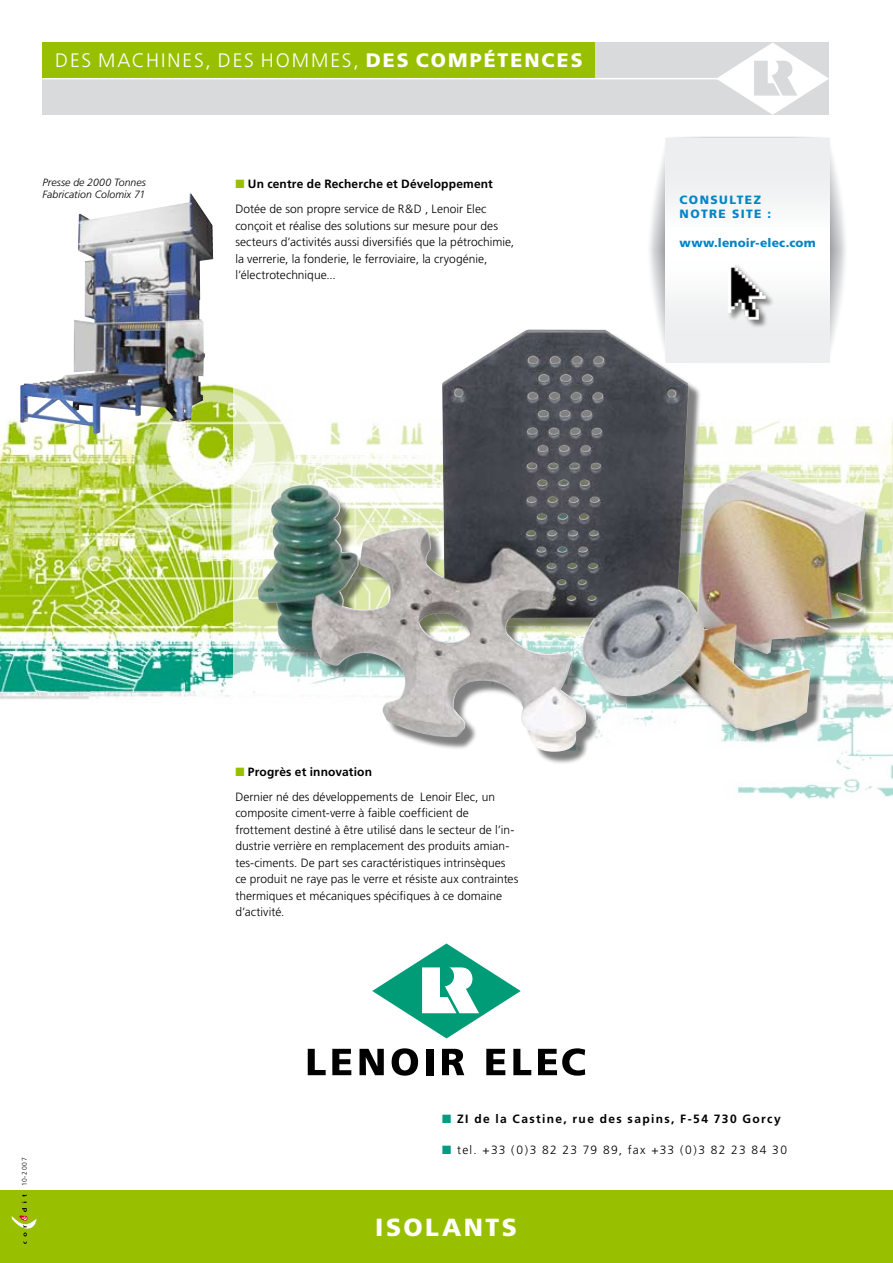
<style>
.page{position:relative;width:893px;height:1263px;background:#fff}
.page>*{position:absolute;margin:0;border:0;box-sizing:border-box;transform-origin:0 0}
.t1{font:900 24.75px "Frutiger";letter-spacing:.1em;color:#fff}
.t2{font:300 19.5px "Frutiger";letter-spacing:.095em;color:#fff}
.t3{font:300 12px/16.5px "Frutiger";letter-spacing:.005em;color:#000}
.t4{font:700 12px "Frutiger";letter-spacing:.115em;color:#000}
.t5{font:300 12px "Frutiger";letter-spacing:.105em;color:#000}
.t6{font:900 12px/14.4px "Frutiger";letter-spacing:.11em;color:#0385c8}
.t7{font:900 12px "Frutiger";letter-spacing:.015em;color:#0385c8}
.t8{font:italic 300 10.5px/12px "Frutiger";letter-spacing:.005em;color:#000}
.t9{font:300 6.75px "Frutiger";letter-spacing:.1em;color:#000}
.s1{font-weight:900}
.s2{color:#98c000}
.s3{font-weight:700}
.s4{color:#009d81}
</style>
<div class="page">
<div style="left:43px;top:43px;width:673px;height:72px;background:#d8dadc"></div>
<svg style="left:716px;top:43px;width:113px;height:21px"></svg>
<hr style="left:43px;top:78px;width:701px;height:1px;background:#fff">
<div style="left:43px;top:43px;width:552px;height:35px;background:#98c000"></div>
<img style="left:0;top:193px;width:586px;height:883px">
<svg style="left:372px;top:943px;width:149px;height:95px"></svg>
<svg style="left:308px;top:1049px;width:18px;height:26px"></svg>
<svg style="left:332px;top:1049px;width:19px;height:26px"></svg>
<svg style="left:359px;top:1049px;width:25px;height:26px"></svg>
<svg style="left:392px;top:1048px;width:26px;height:28px"></svg>
<div style="left:426px;top:1049px;width:7px;height:26px;background:#000"></div>
<svg style="left:442px;top:1049px;width:22px;height:26px"></svg>
<svg style="left:486px;top:1049px;width:19px;height:26px"></svg>
<svg style="left:513px;top:1049px;width:18px;height:26px"></svg>
<svg style="left:538px;top:1048px;width:47px;height:28px"></svg>
<div style="left:0;top:1191px;width:893px;height:72px;background:#98c000"></div>
<svg style="left:234px;top:374px;width:659px;height:445px"></svg>
<svg style="left:12px;top:1194px;width:25px;height:50px"></svg>
<div style="left:261px;top:333px;width:618px;height:433px;background:#000;opacity:.5"></div>
<img style="left:258px;top:329px;width:607px;height:423px">
<img style="left:561px;top:64px;width:332px;height:372px">
<img style="left:666px;top:138px;width:163px;height:224px">
<div style="left:726px;top:263px;width:49px;height:67px;background:#000;opacity:.5"></div>
<img style="left:728px;top:264px;width:38px;height:56px">
<img style="left:28px;top:259px;width:185px;height:175px">
<h2 class="t2" style="left:55px;top:49px;width:529px">DES MACHINES, DES HOMMES, <span class="s1">DES COMPÉTENCES</span></h2>
<p class="t8" style="left:43px;top:177px;width:105px">Presse de 2000 Tonnes<br>Fabrication Colomix 71</p>
<p class="t3" style="left:235px;top:172px;width:259px;line-height:25px"><span class="s2">■</span> <span class="s3">Un centre de Recherche et Développement<br></span>Dotée de son propre service de R&amp;D , Lenoir Elec</p>
<p class="t3" style="left:235px;top:218px;width:280px">conçoit et réalise des solutions sur mesure pour des secteurs d’activités aussi diversifiés que la pétrochimie, la verrerie, la fonderie, le ferroviaire, la cryogénie, l’électrotechnique...</p>
<p class="t6" style="left:680px;top:193px;width:93px">CONSULTEZ<br>NOTRE SITE :</p>
<p class="t7" style="left:680px;top:236px;width:138px">www.lenoir-elec.com</p>
<p class="t9" style="left:21px;top:1186px;width:30px;rotate:-90deg">10-2007</p>
<p class="t3" style="left:235px;top:759px;width:261px;line-height:25px"><span class="s2">■</span> <span class="s3">Progrès et innovation<br></span>Dernier né des développements de Lenoir Elec, un</p>
<p class="t3" style="left:235px;top:805px;width:285px">composite ciment-verre à faible coefficient de frottement destiné à être utilisé dans le secteur de l’in&shy;dustrie verrière en remplacement des produits amian&shy;tes-ciments. De part ses caractéristiques intrinsèques ce produit ne raye pas le verre et résiste aux contraintes thermiques et mécaniques spécifiques à ce domaine d’activité.</p>
<p class="t4" style="left:442px;top:1111px;width:340px"><span class="s4">■</span> ZI de la Castine, rue des sapins, F-54 730 Gorcy</p>
<p class="t5" style="left:442px;top:1143px;width:346px"><span class="s4">■</span> tel. +33 (0)3 82 23 79 89, fax +33 (0)3 82 23 84 30</p>
<h1 class="t1" style="left:375px;top:1212px;width:143px">ISOLANTS</h1>
</div>
